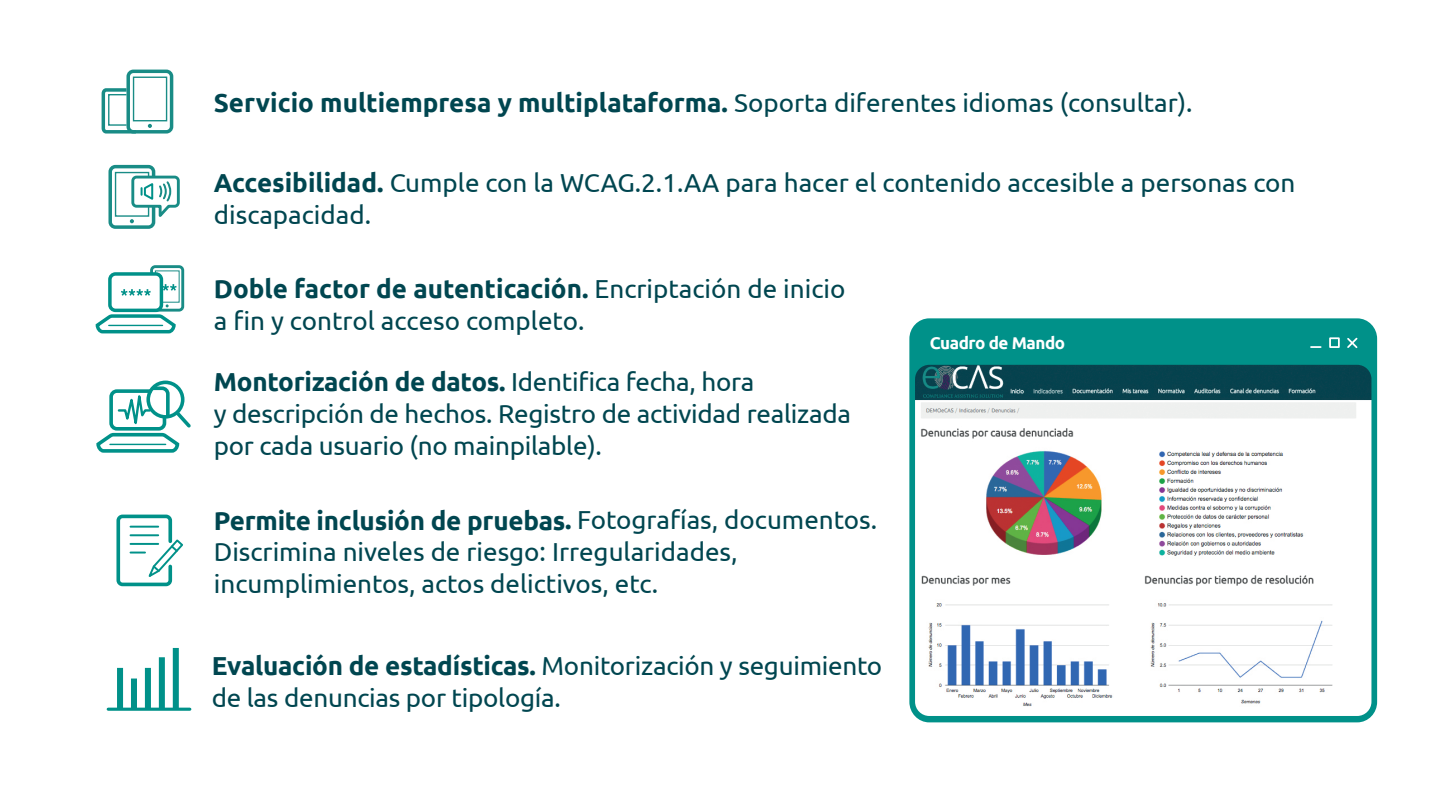
<style>
.page{position:relative;width:1440px;height:811px;background:#fff}
.page>*{position:absolute;margin:0;border:0;box-sizing:border-box;transform-origin:0 0}
.t1{font:26px/32px "Ubuntu";color:#004650}
.t2{font:700 26px "Ubuntu";color:#004650}
.t3{font:700 17px "Ubuntu";letter-spacing:-.025em;color:#fff}
.s1{font-weight:400}
.s2{font-weight:700}
</style>
<div class="page">
<div style="left:150px;top:265px;width:34px;height:46px;border:3px solid #198c86;border-radius:4px"></div>
<div style="left:110px;top:274px;width:51px;height:36px;background:#fff;border-radius:6px"></div>
<div style="left:108px;top:272px;width:55px;height:40px;border:3px solid #009189;border-radius:6px"></div>
<svg style="left:95px;top:304px;width:84px;height:30px"></svg>
<hr style="left:109px;top:325px;width:54px;height:1px;background:#009189">
<div style="left:126px;top:70px;width:47px;height:63px;border:3px solid #198c86;border-radius:5px"></div>
<div style="left:133px;top:77px;width:34px;height:44px;border:1px solid #198c86"></div>
<svg style="left:148px;top:124px;width:4px;height:4px"></svg>
<svg style="left:101px;top:86px;width:38px;height:48px"></svg>
<div style="left:108px;top:94px;width:19px;height:32px;border:1px solid #198c86"></div>
<div style="left:108px;top:165px;width:47px;height:64px;border:3px solid #198c86;border-radius:5px"></div>
<div style="left:115px;top:172px;width:34px;height:45px;border:1px solid #198c86"></div>
<svg style="left:121px;top:289px;width:30px;height:7px"></svg>
<svg style="left:162px;top:284px;width:15px;height:7px"></svg>
<div style="left:921px;top:330px;width:444px;height:35px;background:#009189"></div>
<div style="left:909px;top:318px;width:468px;height:404px;border:11px solid #009189;border-radius:15px"></div>
<div style="left:1329px;top:337px;width:11px;height:11px;border:2px solid #fff"></div>
<svg style="left:1346px;top:336px;width:13px;height:14px"></svg>
<svg style="left:1311px;top:346px;width:10px;height:2px"></svg>
<img style="left:915px;top:365px;width:456px;height:351px">
<svg style="left:130px;top:174px;width:50px;height:49px"></svg>
<svg style="left:108px;top:707px;width:82px;height:4px"></svg>
<div style="left:117px;top:668px;width:6px;height:41px;background:#009189"></div>
<div style="left:131px;top:678px;width:6px;height:31px;background:#009189"></div>
<div style="left:145px;top:668px;width:6px;height:41px;background:#009189"></div>
<div style="left:159px;top:657px;width:6px;height:52px;background:#009189"></div>
<div style="left:173px;top:648px;width:6px;height:61px;background:#009189"></div>
<svg style="left:96px;top:380px;width:95px;height:73px"></svg>
<div style="left:116px;top:514px;width:56px;height:72px;border:4px solid #009189;border-radius:4px"></div>
<hr style="left:131px;top:525px;width:27px;height:2px;background:#009189">
<hr style="left:131px;top:534px;width:27px;height:2px;background:#009189">
<svg style="left:131px;top:538px;width:52px;height:42px"></svg>
<p class="t2" style="left:214px;top:87px;width:980px">Servicio multiempresa y multiplataforma. <span class="s1">Soporta diferentes idiomas (consultar).</span></p>
<p class="t1" style="left:214px;top:165px;width:1083px"><span class="s2">Accesibilidad.</span> Cumple con la WCAG.2.1.AA para hacer el contenido accesible a personas con discapacidad.</p>
<p class="t1" style="left:214px;top:272px;width:633px"><span class="s2">Doble factor de autenticación.</span> Encriptación de inicio a fin y control acceso completo.</p>
<p class="t1" style="left:214px;top:365px;width:639px"><span class="s2">Montorización de datos.</span> Identifica fecha, hora<br>y descripción de hechos. Registro de actividad realizada por cada usuario (no mainpilable).</p>
<p class="t1" style="left:214px;top:504px;width:665px;line-height:31.4px"><span class="s2">Permite inclusión de pruebas.</span> Fotografías, documentos.<br>Discrimina niveles de riesgo: Irregularidades, incumplimientos, actos delictivos, etc.</p>
<p class="t1" style="left:212px;top:649px;width:672px"><span class="s2">Evaluación de estadísticas.</span> Monitorización y seguimiento de las denuncias por tipología.</p>
<p class="t3" style="left:930px;top:332px;width:137px">Cuadro de Mando</p>
</div>
